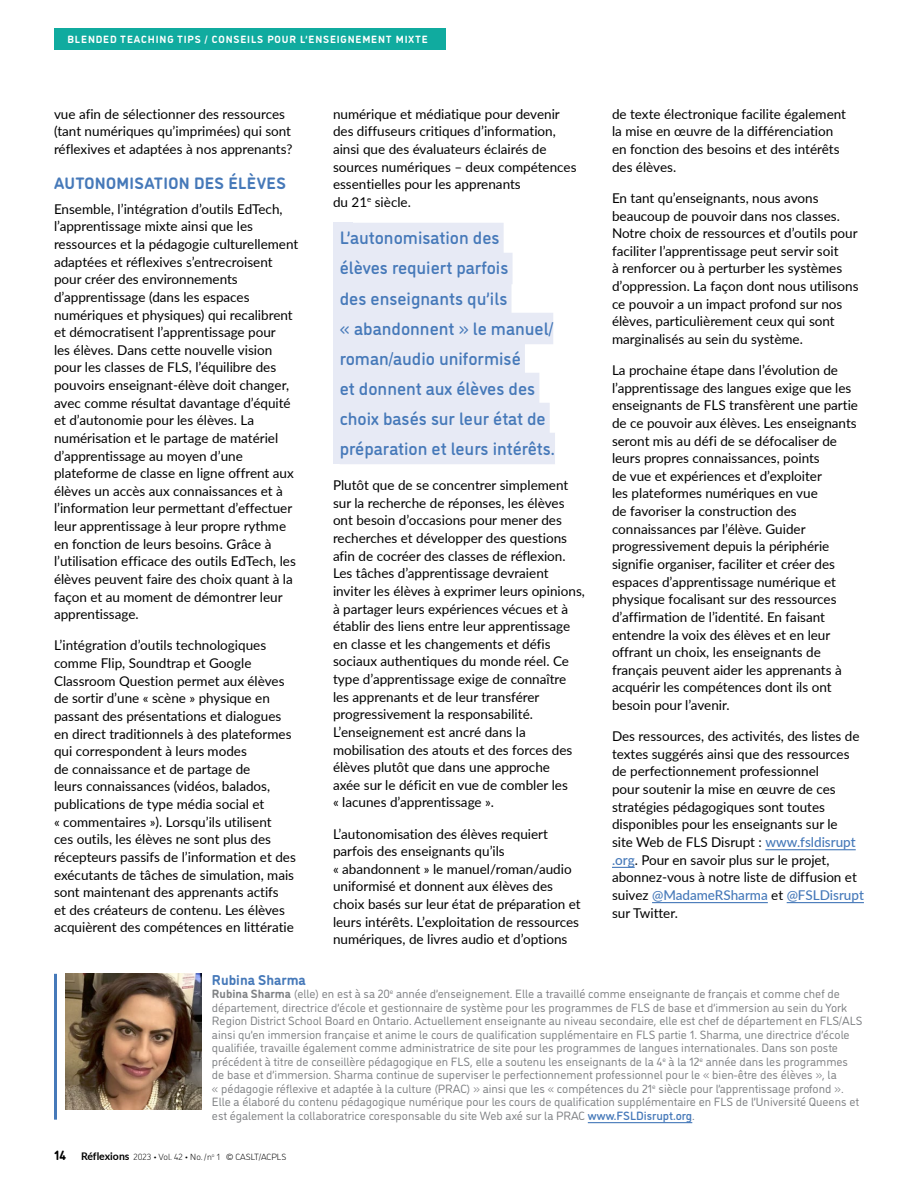
<style>
.page{position:relative;width:918px;height:1188px;background:#fff}
.page>*{position:absolute;margin:0;border:0;box-sizing:border-box;transform-origin:0 0}
.t1{font:500 18px/30px "DI Nosaur";color:#4679b9}
.t2{font:700 16.5px "DI Nosaur";letter-spacing:.02em;color:#4679b9}
.t3{font:700 14.25px "DI Nosaur";color:#4679b9}
.t4{font:13.5px/17.7px "Lato";color:#000}
.t5{font:700 13.5px "DI Nosaur";color:#000}
.t6{font:12px/13.5px "DI Nosaur";color:#808285}
.t7{font:700 10.5px "DI Nosaur";letter-spacing:.08em;color:#fff}
.t8{font:300 9px "DI Nosaur";color:#000}
.s1{font-weight:500;color:#4679b9}
.s2{font-weight:700}
.s3{font-family:"Lato";font-weight:700;font-size:10.5px}
</style>
<div class="page">
<div style="left:54px;top:28px;width:392px;height:22px;background:#10ab9f"></div>
<div style="left:333px;top:223px;width:7px;height:241px;background:#e7eaf5"></div>
<div style="left:340px;top:223px;width:164px;height:31px;background:#e7eaf5"></div>
<div style="left:340px;top:253px;width:173px;height:31px;background:#e7eaf5"></div>
<div style="left:340px;top:283px;width:172px;height:31px;background:#e7eaf5"></div>
<div style="left:340px;top:313px;width:213px;height:31px;background:#e7eaf5"></div>
<div style="left:340px;top:343px;width:185px;height:31px;background:#e7eaf5"></div>
<div style="left:340px;top:373px;width:199px;height:31px;background:#e7eaf5"></div>
<div style="left:340px;top:403px;width:210px;height:31px;background:#e7eaf5"></div>
<div style="left:340px;top:433px;width:215px;height:31px;background:#e7eaf5"></div>
<hr style="left:765px;top:849px;width:91px;height:1px;background:#4679b9">
<svg style="left:612px;top:867px;width:23px;height:1px"></svg>
<hr style="left:652px;top:902px;width:116px;height:1px;background:#4679b9">
<hr style="left:787px;top:902px;width:77px;height:1px;background:#4679b9">
<hr style="left:54px;top:974px;width:3px;height:146px;background:#4679b9">
<img style="left:66px;top:974px;width:136px;height:136px">
<hr style="left:588px;top:1122px;width:104px;height:1px;background:#4679b9">
<p class="t7" style="left:68px;top:31px;width:362px">BLENDED TEACHING TIPS / CONSEILS POUR L’ENSEIGNEMENT MIXTE</p>
<p class="t4" style="left:54px;top:105px;width:240px">vue afin de sélectionner des ressources (tant numériques qu’imprimées) qui sont réflexives et adaptées à nos apprenants?</p>
<p class="t2" style="left:54px;top:171px;width:233px">AUTONOMISATION DES ÉLÈVES</p>
<p class="t4" style="left:54px;top:199px;width:246px">Ensemble, l’intégration d’outils EdTech, l’apprentissage mixte ainsi que les ressources et la pédagogie culturellement adaptées et réflexives s’entrecroisent pour créer des environnements d’apprentissage (dans les espaces numériques et physiques) qui recalibrent et démocratisent l’apprentissage pour<br>les élèves. Dans cette nouvelle vision pour les classes de FLS, l’équilibre des pouvoirs enseignant-élève doit changer, avec comme résultat davantage d’équité et d’autonomie pour les élèves. La numérisation et le partage de matériel d’apprentissage au moyen d’une plateforme de classe en ligne offrent aux élèves un accès aux connaissances et à l’information leur permettant d’effectuer leur apprentissage à leur propre rythme en fonction de leurs besoins. Grâce à l’utilisation efficace des outils EdTech, les élèves peuvent faire des choix quant à la façon et au moment de démontrer leur apprentissage.</p>
<p class="t4" style="left:54px;top:636px;width:243px">L’intégration d’outils technologiques comme Flip, Soundtrap et Google Classroom Question permet aux élèves de sortir d’une « scène » physique en passant des présentations et dialogues en direct traditionnels à des plateformes qui correspondent à leurs modes<br>de connaissance et de partage de<br>leurs connaissances (vidéos, balados, publications de type média social et<br>« commentaires »). Lorsqu’ils utilisent<br>ces outils, les élèves ne sont plus des récepteurs passifs de l’information et des exécutants de tâches de simulation, mais sont maintenant des apprenants actifs<br>et des créateurs de contenu. Les élèves acquièrent des compétences en littératie</p>
<p class="t4" style="left:333px;top:105px;width:245px">numérique et médiatique pour devenir des diffuseurs critiques d’information, ainsi que des évaluateurs éclairés de sources numériques – deux compétences essentielles pour les apprenants<br>du 21<sup>e</sup> siècle.</p>
<h1 class="t1" style="left:340px;top:222px;width:217px">L’autonomisation des<br>élèves requiert parfois<br>des enseignants qu’ils<br>« abandonnent » le manuel/ roman/audio uniformisé<br>et donnent aux élèves des choix basés sur leur état de préparation et leurs intérêts.</h1>
<p class="t4" style="left:333px;top:476px;width:253px">Plutôt que de se concentrer simplement sur la recherche de réponses, les élèves ont besoin d’occasions pour mener des recherches et développer des questions afin de cocréer des classes de réflexion.<br>Les tâches d’apprentissage devraient inviter les élèves à exprimer leurs opinions, à partager leurs expériences vécues et à établir des liens entre leur apprentissage en classe et les changements et défis sociaux authentiques du monde réel. Ce type d’apprentissage exige de connaître les apprenants et de leur transférer progressivement la responsabilité.<br>L’enseignement est ancré dans la mobilisation des atouts et des forces des élèves plutôt que dans une approche<br>axée sur le déficit en vue de combler les<br>« lacunes d’apprentissage ».</p>
<p class="t4" style="left:333px;top:824px;width:249px">L’autonomisation des élèves requiert parfois des enseignants qu’ils<br>« abandonnent » le manuel/roman/audio uniformisé et donnent aux élèves des choix basés sur leur état de préparation et leurs intérêts. L’exploitation de ressources numériques, de livres audio et d’options</p>
<p class="t4" style="left:612px;top:105px;width:236px">de texte électronique facilite également la mise en œuvre de la différenciation en fonction des besoins et des intérêts des élèves.</p>
<p class="t4" style="left:612px;top:189px;width:248px">En tant qu’enseignants, nous avons beaucoup de pouvoir dans nos classes.<br>Notre choix de ressources et d’outils pour faciliter l’apprentissage peut servir soit<br>à renforcer ou à perturber les systèmes d’oppression. La façon dont nous utilisons ce pouvoir a un impact profond sur nos élèves, particulièrement ceux qui sont marginalisés au sein du système.</p>
<p class="t4" style="left:612px;top:361px;width:248px">La prochaine étape dans l’évolution de l’apprentissage des langues exige que les enseignants de FLS transfèrent une partie de ce pouvoir aux élèves. Les enseignants seront mis au défi de se défocaliser de leurs propres connaissances, points<br>de vue et expériences et d’exploiter<br>les plateformes numériques en vue<br>de favoriser la construction des connaissances par l’élève. Guider progressivement depuis la périphérie signifie organiser, faciliter et créer des espaces d’apprentissage numérique et physique focalisant sur des ressources d’affirmation de l’identité. En faisant entendre la voix des élèves et en leur offrant un choix, les enseignants de français peuvent aider les apprenants à acquérir les compétences dont ils ont besoin pour l’avenir.</p>
<p class="t4" style="left:612px;top:727px;width:253px">Des ressources, des activités, des listes de textes suggérés ainsi que des ressources de perfectionnement professionnel<br>pour soutenir la mise en œuvre de ces stratégies pédagogiques sont toutes disponibles pour les enseignants sur le<br>site Web de FLS Disrupt : <span class="s1">www.fsldisrupt .org</span>. Pour en savoir plus sur le projet, abonnez-vous à notre liste de diffusion et suivez <span class="s1">@MadameRSharma</span> et <span class="s1">@FSLDisrupt </span>sur Twitter.</p>
<p class="t5" style="left:54px;top:1145px;width:14px">14</p>
<p class="t3" style="left:212px;top:969px;width:95px">Rubina Sharma</p>
<p class="t6" style="left:212px;top:986px;width:652px"><span class="s2">Rubina Sharma</span> (elle) en est à sa 20<sup>e</sup> année d’enseignement. Elle a travaillé comme enseignante de français et comme chef de département, directrice d’école et gestionnaire de système pour les programmes de FLS de base et d’immersion au sein du York Region District School Board en Ontario. Actuellement enseignante au niveau secondaire, elle est chef de département en FLS/ALS ainsi qu’en immersion française et anime le cours de qualification supplémentaire en FLS partie 1. Sharma, une directrice d’école qualifiée, travaille également comme administratrice de site pour les programmes de langues internationales. Dans son poste précédent à titre de conseillère pédagogique en FLS, elle a soutenu les enseignants de la 4<sup>e</sup> à la 12<sup>e</sup> année dans les programmes de base et d’immersion. Sharma continue de superviser le perfectionnement professionnel pour le « bien-être des élèves », la<br>« pédagogie réflexive et adaptée à la culture (PRAC) » ainsi que les « compétences du 21<sup>e</sup> siècle pour l’apprentissage profond ».<br>Elle a élaboré du contenu pédagogique numérique pour les cours de qualification supplémentaire en FLS de l’Université Queens et est également la collaboratrice coresponsable du site Web axé sur la PRAC <span class="s1">www.FSLDisrupt.org</span>.</p>
<p class="t8" style="left:81px;top:1150px;width:207px"><span class="s3">Réflexions</span> 2023 • Vol. 42 • No. /n<sup>o</sup> 1 © CASLT/ACPLS</p>
</div>
